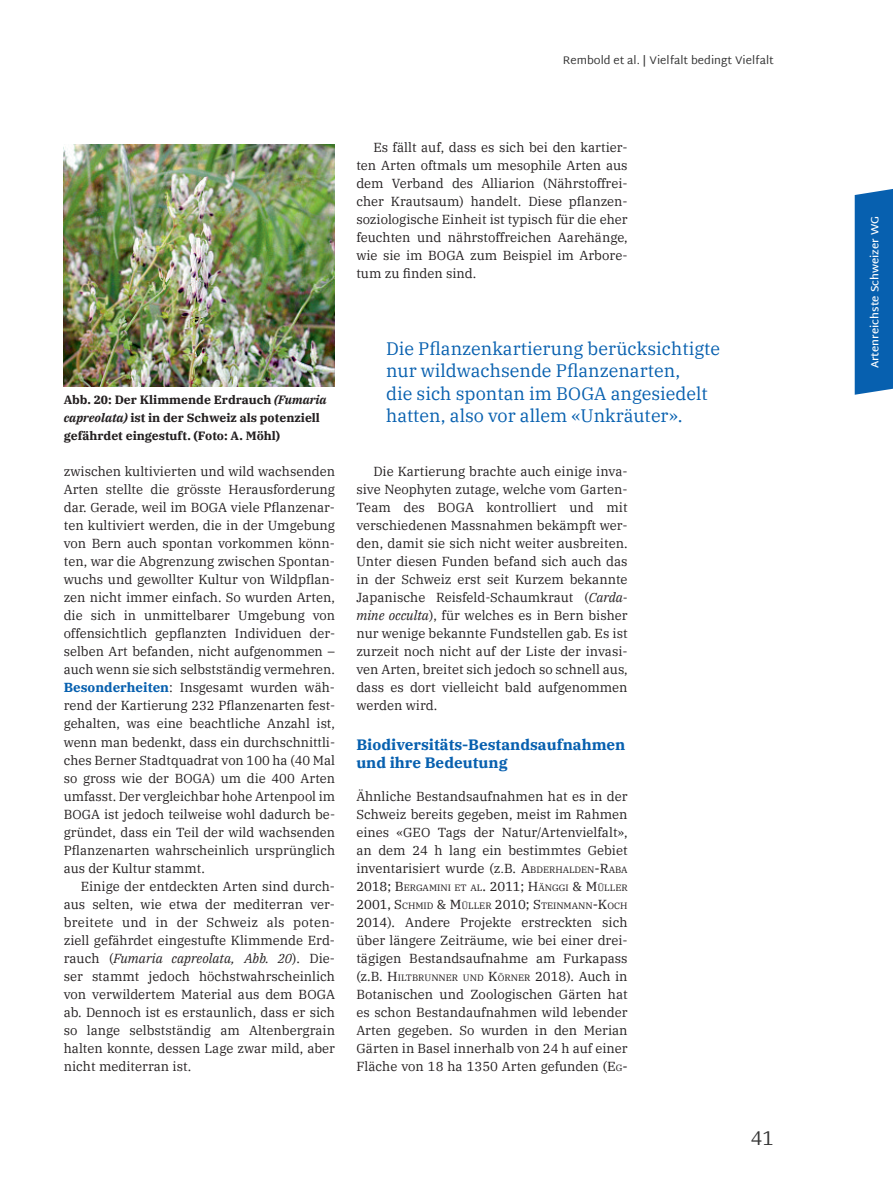
<style>
.page{position:relative;width:893px;height:1191px;background:#fff}
.page>*{position:absolute;margin:0;border:0;box-sizing:border-box;transform-origin:0 0}
.t1{font:19.5px "IBM Plex Serif";color:#333}
.t2{font:18px/22.5px "IBM Plex Serif";color:#0760af}
.t3{font:700 15px/18.8px "IBM Plex Serif";color:#0760af}
.t4{font:13.05px/18px "IBM Plex Serif";color:#231f20;text-align:justify}
.t5{font:700 12px/18px "IBM Plex Serif";color:#231f20}
.t6{font:11.25px "Martel Sans";color:#333}
.t7{font:600 10.5px "Martel Sans";color:#fff;scale:1.04 1}
.t8{font:9.15px/18px "IBM Plex Serif";color:#231f20}
.s1{font-style:italic}
.s2{font-weight:700;color:#0760af}
.s3{font-family:"Arial"}
.s4{font-style:inherit}
.s5{font-size:9.15px}
.s6{font-size:13.05px}
</style>
<div class="page">
<div style="left:855px;top:189px;width:38px;height:206px;background:#0760af"></div>
<img style="left:64px;top:145px;width:271px;height:241px">
<p class="t6" style="left:563px;top:53px;width:213px">Rembold et al. | Vielfalt bedingt Vielfalt</p>
<p class="t4" style="left:356px;top:140px;width:273px;text-indent:17px">Es fällt auf, dass es sich bei den kartier&shy;ten Arten oftmals um mesophile Arten aus dem Verband des Alliarion (Nährstoffrei&shy;cher Krautsaum) handelt. Diese pflanzen&shy;soziologische Einheit ist typisch für die eher feuchten und nährstoffreichen Aarehänge, wie sie im BOGA zum Beispiel im Arbore&shy;tum zu finden sind.</p>
<p class="t5" style="left:64px;top:391px;width:264px">Abb. 20: Der Klimmende Erdrauch <span class="s1">(Fumaria capreolata)</span> ist in der Schweiz als potenziell gefährdet eingestuft. (Foto: A. Möhl)</p>
<p class="t4" style="left:64px;top:464px;width:273px">zwischen kultivierten und wild wachsenden Arten stellte die grösste Herausforderung dar. Gerade, weil im BOGA viele Pflanzenar&shy;ten kultiviert werden, die in der Umgebung von Bern auch spontan vorkommen könn&shy;ten, war die Abgrenzung zwischen Spontan&shy;wuchs und gewollter Kultur von Wildpflan&shy;zen nicht immer einfach. So wurden Arten, die sich in unmittelbarer Umgebung von offensichtlich gepflanzten Individuen der&shy;selben Art befanden, nicht aufgenommen – auch wenn sie sich selbstständig vermehren.<br><span class="s2">Besonderheiten</span>: Insgesamt wurden wäh&shy;rend der Kartierung 232 Pflanzenarten fest&shy;gehalten, was eine beachtliche Anzahl ist, wenn man bedenkt, dass ein durchschnittli&shy;ches Berner Stadtquadrat von 100 ha (40 Mal so gross wie der BOGA) um die 400 Arten umfasst. Der vergleichbar hohe Artenpool im BOGA ist jedoch teilweise wohl dadurch be&shy;gründet, dass ein Teil der wild wachsenden Pflanzenarten wahrscheinlich ursprünglich aus der Kultur stammt.</p>
<p class="t4" style="left:64px;top:878px;width:273px;text-indent:17px">Einige der entdeckten Arten sind durch&shy;aus selten, wie etwa der mediterran ver&shy;breitete und in der Schweiz als poten&shy;ziell gefährdet eingestufte Klimmende Erd&shy;rauch (<span class="s1">Fumaria capreolata, Abb. 20</span>). Die&shy;ser stammt jedoch höchstwahrscheinlich von verwildertem Material aus dem BOGA ab. Dennoch ist es erstaunlich, dass er sich so lange selbstständig am Altenbergrain halten konnte, dessen Lage zwar mild, aber nicht mediterran ist.</p>
<h2 class="t2" style="left:386px;top:339px;width:336px">Die Pflanzenkartierung berücksichtigte nur wildwachsende Pflanzenarten,<br>die sich spontan im BOGA angesiedelt hatten, also vor allem «Unkräuter».</h2>
<p class="t4" style="left:356px;top:464px;width:273px;text-indent:17px">Die Kartierung brachte auch einige inva&shy;sive Neophyten zutage, welche vom Garten-Team des BOGA kontrolliert und mit verschiedenen Massnahmen bekämpft wer&shy;den, damit sie sich nicht weiter ausbreiten.<br>Unter diesen Funden befand sich auch das in der Schweiz erst seit Kurzem bekannte Japanische Reisfeld-Schaumkraut (<span class="s1">Carda&shy;mine occulta</span>), für welches es in Bern bisher nur wenige bekannte Fundstellen gab. Es ist zurzeit noch nicht auf der Liste der invasi&shy;ven Arten, breitet sich jedoch so schnell aus, dass es dort vielleicht bald aufgenommen werden wird.</p>
<p class="t3" style="left:356px;top:735px;width:271px">Biodiversitäts-Bestandsaufnahmen und ihre Bedeutung</p>
<p class="t4" style="left:356px;top:788px;width:273px">Ähnliche Bestandsaufnahmen hat es in der Schweiz bereits gegeben, meist im Rahmen eines «GEO Tags der Natur/Artenvielfalt», an dem 24 h lang ein bestimmtes Gebiet inventarisiert wurde (z<span class="s3">.</span>B. <span class="s4">A</span><span class="s5">BDERHALDEN</span><span class="s4">-R</span><span class="s5">ABA</span></p>
<p class="t8" style="left:356px;top:879px;width:273px"><span class="s6">2018; B</span>ERGAMINI ET AL<span class="s6">. 2011; H</span>ÄNGGI <span class="s6">&amp; M</span>ÜLLER<br><span class="s6">2001, S</span>CHMID <span class="s6">&amp; M</span>ÜLLER <span class="s6">2010; S</span>TEINMANN<span class="s6">-K</span>OCH</p>
<p class="t4" style="left:356px;top:914px;width:273px"><span class="s4">2014</span>). Andere Projekte erstreckten sich über längere Zeiträume, wie bei einer drei&shy;tägigen Bestandsaufnahme am Furkapass</p>
<p class="t8" style="left:356px;top:969px;width:273px"><span class="s6">(z.B.</span> <span class="s6">H</span>ILTBRUNNER UND <span class="s6">K</span>ÖRNER <span class="s6">2018). Auch in</span></p>
<p class="t4" style="left:356px;top:986px;width:273px">Botanischen und Zoologischen Gärten hat es schon Bestandaufnahmen wild lebender Arten gegeben. So wurden in den Merian Gärten in Basel innerhalb von 24 h auf einer Fläche von 18 ha 1350 Arten gefunden (<span class="s4">E</span><span class="s5">G</span><span class="s4">-</span></p>
<h1 class="t1" style="left:751px;top:1130px;width:25px">41</h1>
<p class="t7" style="left:869px;top:368px;width:148px;rotate:-90deg">Artenreichste Schweizer WG</p>
</div>
